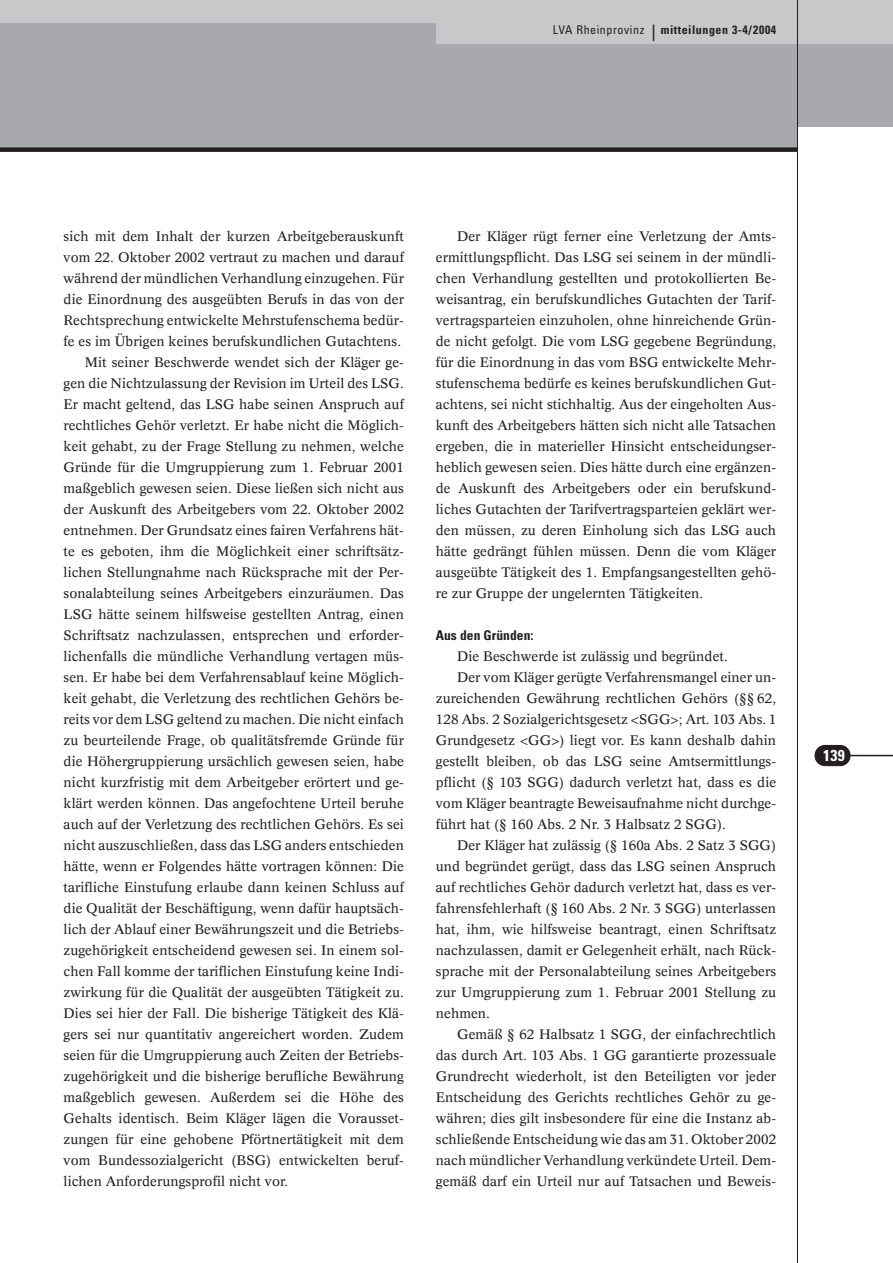
<style>
.page{position:relative;width:893px;height:1263px;background:#fff}
.page>*{position:absolute;margin:0;border:0;box-sizing:border-box;transform-origin:0 0}
.t1{font:700 condensed 15.75px "Univers";color:#fff}
.t2{font:13.5px/21px "Concorde";letter-spacing:.005em;color:#231f20;text-align:justify}
.t3{font:700 condensed 13.5px "Univers";letter-spacing:.005em;color:#231f20}
.t4{font:700 condensed 12px "Univers";letter-spacing:.045em;color:#231f20}
.s1{font-weight:400}
.s2{font-size:16.5px}
</style>
<div class="page">
<div style="left:0;top:0;width:892px;height:126px;background:#a8a9ad"></div>
<div style="left:436px;top:0;width:456px;height:43px;background:#c7c8ca"></div>
<hr style="left:850px;top:755px;width:42px;height:1px;background:#231f20">
<svg style="left:814px;top:745px;width:36px;height:21px"></svg>
<div style="left:0;top:0;width:436px;height:22px;background:#c7c8ca"></div>
<div style="left:0;top:126px;width:797px;height:24px;background:#a8a9ad"></div>
<div style="left:0;top:147px;width:797px;height:5px;background:#231f20"></div>
<hr style="left:797px;top:0;width:1px;height:1263px;background:#231f20">
<p class="t4" style="left:553px;top:25px;width:225px"><span class="s1">LVA Rheinprovinz</span> <span class="s2">|</span> mitteilungen 3-4/2004</p>
<p class="t2" style="left:64px;top:227px;width:342px">sich mit dem Inhalt der kurzen Arbeitgeberauskunft</p>
<p class="t2" style="left:64px;top:248px;width:342px">vom 22. Oktober 2002 vertraut zu machen und darauf</p>
<p class="t2" style="left:64px;top:269px;width:342px">während der mündlichen Verhandlung einzugehen. Für</p>
<p class="t2" style="left:64px;top:290px;width:342px">die Einordnung des ausgeübten Berufs in das von der</p>
<p class="t2" style="left:64px;top:311px;width:342px">Rechtsprechung entwickelte Mehrstufenschema bedür-</p>
<p class="t2" style="left:64px;top:332px;width:339px">fe es im Übrigen keines berufskundlichen Gutachtens.</p>
<p class="t2" style="left:85px;top:353px;width:320px">Mit seiner Beschwerde wendet sich der Kläger ge-</p>
<p class="t2" style="left:64px;top:374px;width:342px">gen die Nichtzulassung der Revision im Urteil des LSG.</p>
<p class="t2" style="left:64px;top:395px;width:342px">Er macht geltend, das LSG habe seinen Anspruch auf</p>
<p class="t2" style="left:64px;top:416px;width:342px">rechtliches Gehör verletzt. Er habe nicht die Möglich-</p>
<p class="t2" style="left:64px;top:437px;width:342px">keit gehabt, zu der Frage Stellung zu nehmen, welche</p>
<p class="t2" style="left:64px;top:458px;width:342px">Gründe für die Umgruppierung zum 1. Februar 2001</p>
<p class="t2" style="left:64px;top:479px;width:342px">maßgeblich gewesen seien. Diese ließen sich nicht aus</p>
<p class="t2" style="left:64px;top:500px;width:342px">der Auskunft des Arbeitgebers vom 22. Oktober 2002</p>
<p class="t2" style="left:64px;top:521px;width:342px">entnehmen. Der Grundsatz eines fairen Verfahrens hät-</p>
<p class="t2" style="left:64px;top:542px;width:342px">te es geboten, ihm die Möglichkeit einer schriftsätz-</p>
<p class="t2" style="left:64px;top:563px;width:342px">lichen Stellungnahme nach Rücksprache mit der Per-</p>
<p class="t2" style="left:64px;top:584px;width:342px">sonalabteilung seines Arbeitgebers einzuräumen. Das</p>
<p class="t2" style="left:64px;top:605px;width:342px">LSG hätte seinem hilfsweise gestellten Antrag, einen</p>
<p class="t2" style="left:64px;top:626px;width:342px">Schriftsatz nachzulassen, entsprechen und erforder-</p>
<p class="t2" style="left:64px;top:647px;width:342px">lichenfalls die mündliche Verhandlung vertagen müs-</p>
<p class="t2" style="left:64px;top:668px;width:342px">sen. Er habe bei dem Verfahrensablauf keine Möglich-</p>
<p class="t2" style="left:64px;top:689px;width:342px">keit gehabt, die Verletzung des rechtlichen Gehörs be-</p>
<p class="t2" style="left:64px;top:710px;width:342px">reits vor dem LSG geltend zu machen. Die nicht einfach</p>
<p class="t2" style="left:64px;top:731px;width:342px">zu beurteilende Frage, ob qualitätsfremde Gründe für</p>
<p class="t2" style="left:64px;top:752px;width:342px">die Höhergruppierung ursächlich gewesen seien, habe</p>
<p class="t2" style="left:64px;top:773px;width:342px">nicht kurzfristig mit dem Arbeitgeber erörtert und ge-</p>
<p class="t2" style="left:64px;top:794px;width:342px">klärt werden können. Das angefochtene Urteil beruhe</p>
<p class="t2" style="left:64px;top:815px;width:342px">auch auf der Verletzung des rechtlichen Gehörs. Es sei</p>
<p class="t2" style="left:64px;top:836px;width:342px">nicht auszuschließen, dass das LSG anders entschieden</p>
<p class="t2" style="left:64px;top:857px;width:342px">hätte, wenn er Folgendes hätte vortragen können: Die</p>
<p class="t2" style="left:64px;top:878px;width:342px">tarifliche Einstufung erlaube dann keinen Schluss auf</p>
<p class="t2" style="left:64px;top:899px;width:342px">die Qualität der Beschäftigung, wenn dafür hauptsäch-</p>
<p class="t2" style="left:64px;top:920px;width:342px">lich der Ablauf einer Bewährungszeit und die Betriebs-</p>
<p class="t2" style="left:64px;top:941px;width:342px">zugehörigkeit entscheidend gewesen sei. In einem sol-</p>
<p class="t2" style="left:64px;top:962px;width:342px">chen Fall komme der tariflichen Einstufung keine Indi-</p>
<p class="t2" style="left:64px;top:983px;width:342px">zwirkung für die Qualität der ausgeübten Tätigkeit zu.</p>
<p class="t2" style="left:64px;top:1004px;width:342px">Dies sei hier der Fall. Die bisherige Tätigkeit des Klä-</p>
<p class="t2" style="left:64px;top:1025px;width:342px">gers sei nur quantitativ angereichert worden. Zudem</p>
<p class="t2" style="left:64px;top:1046px;width:342px">seien für die Umgruppierung auch Zeiten der Betriebs-</p>
<p class="t2" style="left:64px;top:1067px;width:342px">zugehörigkeit und die bisherige berufliche Bewährung</p>
<p class="t2" style="left:64px;top:1088px;width:342px">maßgeblich gewesen. Außerdem sei die Höhe des</p>
<p class="t2" style="left:64px;top:1109px;width:342px">Gehalts identisch. Beim Kläger lägen die Vorausset-</p>
<p class="t2" style="left:64px;top:1130px;width:342px">zungen für eine gehobene Pförtnertätigkeit mit dem</p>
<p class="t2" style="left:64px;top:1151px;width:342px">vom Bundessozialgericht (BSG) entwickelten beruf-</p>
<p class="t2" style="left:64px;top:1172px;width:226px">lichen Anforderungsprofil nicht vor.</p>
<p class="t2" style="left:436px;top:227px;width:342px;text-indent:21px">Der Kläger rügt ferner eine Verletzung der Amts&shy;ermittlungspflicht. Das LSG sei seinem in der mündli&shy;chen Verhandlung gestellten und protokollierten Be&shy;weisantrag, ein berufskundliches Gutachten der Tarif&shy;vertragsparteien einzuholen, ohne hinreichende Grün&shy;de nicht gefolgt. Die vom LSG gegebene Begründung, für die Einordnung in das vom BSG entwickelte Mehr&shy;stufenschema bedürfe es keines berufskundlichen Gut&shy;achtens, sei nicht stichhaltig. Aus der eingeholten Aus&shy;kunft des Arbeitgebers hätten sich nicht alle Tatsachen ergeben, die in materieller Hinsicht entscheidungser&shy;heblich gewesen seien. Dies hätte durch eine ergänzen&shy;de Auskunft des Arbeitgebers oder ein berufskund&shy;liches Gutachten der Tarifvertragsparteien geklärt wer&shy;den müssen, zu deren Einholung sich das LSG auch hätte gedrängt fühlen müssen. Denn die vom Kläger ausgeübte Tätigkeit des 1. Empfangsangestellten gehö&shy;re zur Gruppe der ungelernten Tätigkeiten.</p>
<p class="t3" style="left:436px;top:630px;width:99px">Aus den Gründen:</p>
<p class="t2" style="left:457px;top:647px;width:272px">Die Beschwerde ist zulässig und begründet.</p>
<p class="t2" style="left:457px;top:668px;width:320px">Der vom Kläger gerügte Verfahrensmangel einer un-</p>
<p class="t2" style="left:436px;top:689px;width:342px">zureichenden Gewährung rechtlichen Gehörs (§§ 62,</p>
<p class="t2" style="left:436px;top:710px;width:342px">128 Abs. 2 Sozialgerichtsgesetz &lt;SGG&gt;; Art. 103 Abs. 1</p>
<p class="t2" style="left:436px;top:731px;width:342px">Grundgesetz &lt;GG&gt;) liegt vor. Es kann deshalb dahin</p>
<p class="t2" style="left:436px;top:752px;width:342px">gestellt bleiben, ob das LSG seine Amtsermittlungs-</p>
<p class="t2" style="left:436px;top:773px;width:342px">pflicht (§ 103 SGG) dadurch verletzt hat, dass es die</p>
<p class="t2" style="left:436px;top:794px;width:342px">vom Kläger beantragte Beweisaufnahme nicht durchge-</p>
<p class="t2" style="left:436px;top:815px;width:291px">führt hat (§ 160 Abs. 2 Nr. 3 Halbsatz 2 SGG).</p>
<p class="t2" style="left:457px;top:836px;width:320px">Der Kläger hat zulässig (§ 160a Abs. 2 Satz 3 SGG)</p>
<p class="t2" style="left:436px;top:857px;width:342px">und begründet gerügt, dass das LSG seinen Anspruch</p>
<p class="t2" style="left:436px;top:878px;width:342px">auf rechtliches Gehör dadurch verletzt hat, dass es ver-</p>
<p class="t2" style="left:436px;top:899px;width:342px">fahrensfehlerhaft (§ 160 Abs. 2 Nr. 3 SGG) unterlassen</p>
<p class="t2" style="left:436px;top:920px;width:342px">hat, ihm, wie hilfsweise beantragt, einen Schriftsatz</p>
<p class="t2" style="left:436px;top:941px;width:342px">nachzulassen, damit er Gelegenheit erhält, nach Rück-</p>
<p class="t2" style="left:436px;top:962px;width:342px">sprache mit der Personalabteilung seines Arbeitgebers</p>
<p class="t2" style="left:436px;top:983px;width:342px">zur Umgruppierung zum 1. Februar 2001 Stellung zu</p>
<p class="t2" style="left:436px;top:1004px;width:56px">nehmen.</p>
<p class="t2" style="left:457px;top:1025px;width:320px">Gemäß § 62 Halbsatz 1 SGG, der einfachrechtlich</p>
<p class="t2" style="left:436px;top:1046px;width:342px">das durch Art. 103 Abs. 1 GG garantierte prozessuale</p>
<p class="t2" style="left:436px;top:1067px;width:342px">Grundrecht wiederholt, ist den Beteiligten vor jeder</p>
<p class="t2" style="left:436px;top:1088px;width:342px">Entscheidung des Gerichts rechtliches Gehör zu ge-</p>
<p class="t2" style="left:436px;top:1109px;width:342px">währen; dies gilt insbesondere für eine die Instanz ab-</p>
<p class="t2" style="left:436px;top:1130px;width:342px">schließende Entscheidung wie das am 31. Oktober 2002</p>
<p class="t2" style="left:436px;top:1151px;width:342px">nach mündlicher Verhandlung verkündete Urteil. Dem-</p>
<p class="t2" style="left:436px;top:1172px;width:342px">gemäß darf ein Urteil nur auf Tatsachen und Beweis-</p>
<p class="t1" style="left:823px;top:749px;width:23px">139</p>
</div>
